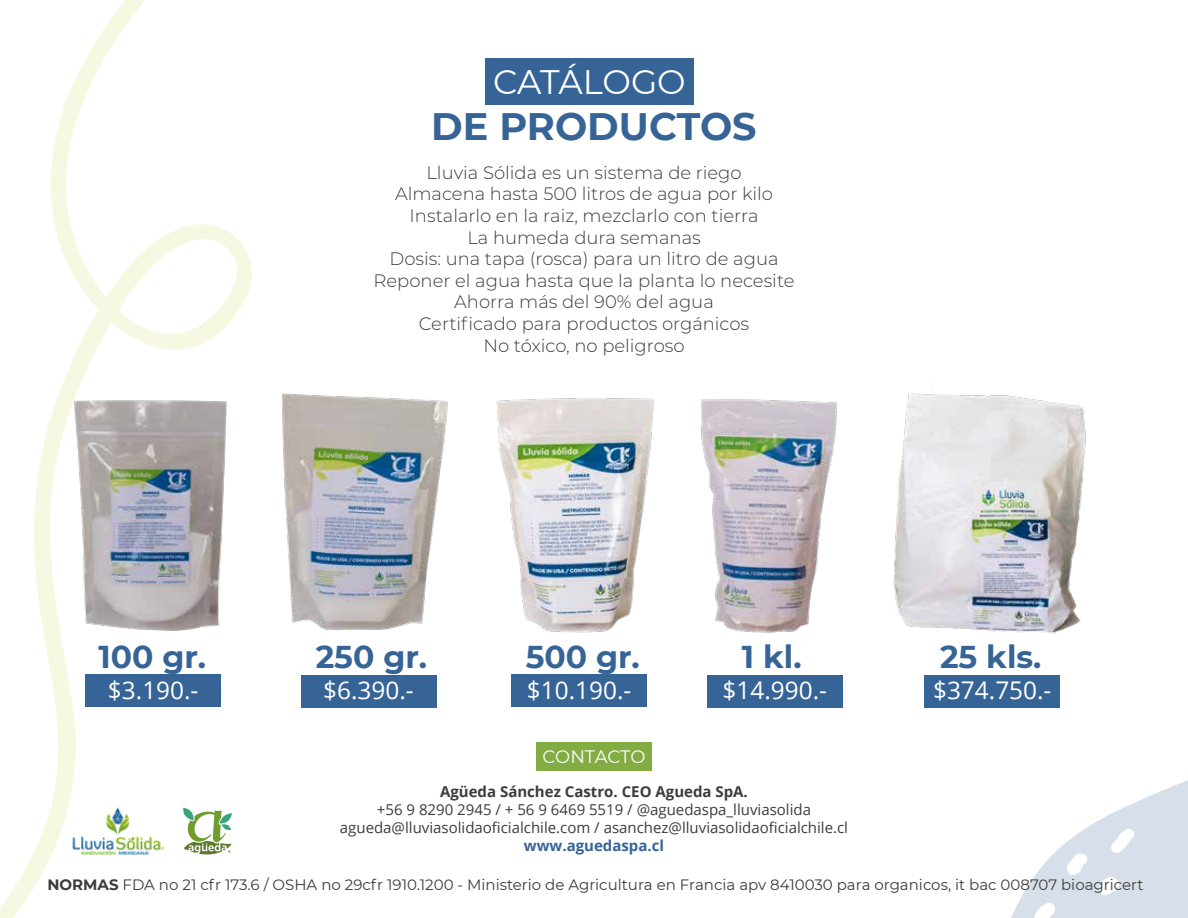
<style>
.page{position:relative;width:1188px;height:918px;background:#fff}
.page>*{position:absolute;margin:0;border:0;box-sizing:border-box;transform-origin:0 0}
.t1{font:700 38.25px "Montserrat";color:#366496}
.t2{font:34.05px "Montserrat";letter-spacing:-.015em;color:#fff}
.t3{font:700 31.5px "Montserrat";color:#366496}
.t4{font:24.3px "Open Sans";color:#fff}
.t5{font:300 18px/21.6px "Montserrat";color:#3c3c3b;text-align:center}
.t6{font:18px "Montserrat";letter-spacing:-.01em;color:#fff}
.t7{font:15px/18px "Open Sans";color:#3c3c3b;text-align:center}
.t8{font:15px "Montserrat";color:#3c3c3b}
.t9{font:700 15px "Open Sans";color:#3c3c3b}
.t10{font:700 15px "Open Sans";color:#366496}
.s1{font-weight:700}
</style>
<div class="page">
<svg style="left:0;top:0;width:252px;height:918px"></svg>
<div style="left:485px;top:58px;width:209px;height:47px;background:#366496"></div>
<svg style="left:1011px;top:780px;width:177px;height:138px"></svg>
<div style="left:536px;top:742px;width:116px;height:29px;background:#83ac42"></div>
<svg style="left:183px;top:808px;width:49px;height:48px"></svg>
<img style="left:68px;top:806px;width:99px;height:50px">
<div style="left:512px;top:675px;width:135px;height:32px;background:#366496"></div>
<img style="left:496px;top:398px;width:159px;height:235px">
<div style="left:707px;top:675px;width:135px;height:32px;background:#366496"></div>
<div style="left:86px;top:675px;width:135px;height:32px;background:#366496"></div>
<div style="left:301px;top:675px;width:135px;height:33px;background:#366496"></div>
<img style="left:893px;top:393px;width:193px;height:241px">
<div style="left:925px;top:675px;width:135px;height:32px;background:#366496"></div>
<img style="left:701px;top:399px;width:136px;height:234px">
<img style="left:282px;top:393px;width:166px;height:237px">
<img style="left:60px;top:385px;width:192px;height:260px">
<h2 class="t2" style="left:493px;top:58px;width:194px">CATÁLOGO</h2>
<h1 class="t1" style="left:431px;top:99px;width:327px">DE PRODUCTOS</h1>
<p class="t5" style="left:374px;top:161px;width:423px">Lluvia Sólida es un sistema de riego<br>Almacena hasta 500 litros de agua por kilo Instalarlo en la raiz, mezclarlo con tierra<br>La humeda dura semanas<br>Dosis: una tapa (rosca) para un litro de agua Reponer el agua hasta que la planta lo necesite Ahorra más del 90% del agua<br>Certificado para productos orgánicos<br>No tóxico, no peligroso</p>
<h3 class="t3" style="left:99px;top:634px;width:109px">100 gr.</h3>
<h3 class="t3" style="left:316px;top:634px;width:113px">250 gr.</h3>
<h3 class="t3" style="left:526px;top:634px;width:115px">500 gr.</h3>
<h3 class="t3" style="left:742px;top:634px;width:61px">1 kl.</h3>
<h3 class="t3" style="left:940px;top:634px;width:103px">25 kls.</h3>
<h3 class="t4" style="left:108px;top:673px;width:92px">$3.190.-</h3>
<h3 class="t4" style="left:323px;top:674px;width:92px">$6.390.-</h3>
<h3 class="t4" style="left:527px;top:674px;width:106px">$10.190.-</h3>
<h3 class="t4" style="left:723px;top:674px;width:106px">$14.990.-</h3>
<h3 class="t4" style="left:933px;top:674px;width:120px">$374.750.-</h3>
<p class="t6" style="left:543px;top:744px;width:104px">CONTACTO</p>
<p class="t9" style="left:440px;top:780px;width:309px">Agüeda Sánchez Castro. CEO Agueda SpA.</p>
<p class="t7" style="left:340px;top:800px;width:510px">+56 9 8290 2945 / + 56 9 6469 5519 / @aguedaspa_lluviasolida agueda@lluviasolidaoficialchile.com / asanchez@lluviasolidaoficialchile.cl</p>
<p class="t10" style="left:524px;top:834px;width:142px">www.aguedaspa.cl</p>
<p class="t8" style="left:47px;top:875px;width:1098px"><span class="s1">NORMAS</span> FDA no 21 cfr 173.6 / OSHA no 29cfr 1910.1200 - Ministerio de Agricultura en Francia apv 8410030 para organicos, it bac 008707 bioagricert</p>
</div>
